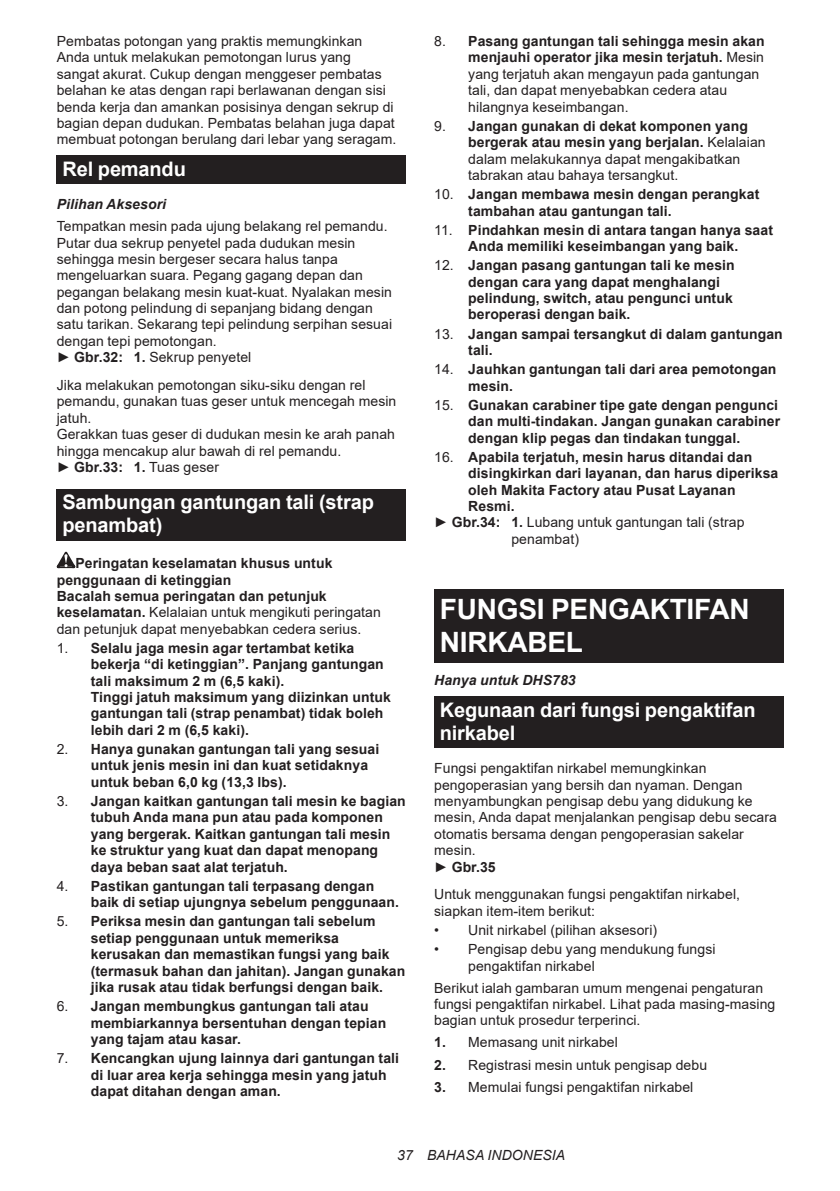
<style>
.page{position:relative;width:840px;height:1191px;background:#fff}
.page>*{position:absolute;margin:0;border:0;box-sizing:border-box;transform-origin:0 0}
.t1{font:700 28px/32.8px "Arial";letter-spacing:-.01em;color:#fff}
.t2{font:700 20px/23.4px "Arial";letter-spacing:-.01em;color:#fff}
.t3{font:14px/16.4px "Arial";letter-spacing:.005em;color:#231f20}
.t4{font:700 14px/16.4px "Arial";letter-spacing:.005em;color:#231f20}
.t5{font:italic 700 14px "Arial";letter-spacing:.005em;color:#231f20}
.t6{font:italic 14px "Arial";letter-spacing:.005em;color:#231f20}
.s1{font-weight:700}
.s2{font-weight:400}
</style>
<div class="page">
<div style="left:57px;top:156px;width:348px;height:28px;background:#231f20"></div>
<div style="left:57px;top:489px;width:348px;height:52px;background:#231f20"></div>
<svg style="left:57px;top:552px;width:18px;height:16px"></svg>
<div style="left:434px;top:589px;width:348px;height:74px;background:#231f20"></div>
<div style="left:434px;top:696px;width:348px;height:52px;background:#231f20"></div>
<p class="t3" style="left:57px;top:33px;width:341px">Pembatas potongan yang praktis memungkinkan Anda untuk melakukan pemotongan lurus yang sangat akurat. Cukup dengan menggeser pembatas belahan ke atas dengan rapi berlawanan dengan sisi benda kerja dan amankan posisinya dengan sekrup di bagian depan dudukan. Pembatas belahan juga dapat membuat potongan berulang dari lebar yang seragam.</p>
<h2 class="t2" style="left:62px;top:157px;width:125px">Rel pemandu</h2>
<p class="t5" style="left:57px;top:195px;width:111px">Pilihan Aksesori</p>
<p class="t3" style="left:57px;top:218px;width:337px">Tempatkan mesin pada ujung belakang rel pemandu.<br>Putar dua sekrup penyetel pada dudukan mesin sehingga mesin bergeser secara halus tanpa mengeluarkan suara. Pegang gagang depan dan pegangan belakang mesin kuat-kuat. Nyalakan mesin dan potong pelindung di sepanjang bidang dengan satu tarikan. Sekarang tepi pelindung serpihan sesuai dengan tepi pemotongan.<br>► <span class="s1">Gbr.32: 1.</span> Sekrup penyetel</p>
<p class="t3" style="left:57px;top:377px;width:341px">Jika melakukan pemotongan siku-siku dengan rel pemandu, gunakan tuas geser untuk mencegah mesin jatuh.<br>Gerakkan tuas geser di dudukan mesin ke arah panah hingga mencakup alur bawah di rel pemandu.<br>► <span class="s1">Gbr.33: 1.</span> Tuas geser</p>
<h2 class="t2" style="left:62px;top:490px;width:313px">Sambungan gantungan tali (strap penambat)</h2>
<p class="t4" style="left:57px;top:555px;width:325px;text-indent:19px">Peringatan keselamatan khusus untuk penggunaan di ketinggian<br>Bacalah semua peringatan dan petunjuk keselamatan. <span class="s2">Kelalaian untuk mengikuti peringatan dan petunjuk dapat menyebabkan cedera serius.</span></p>
<p class="t4" style="left:91px;top:640px;width:301px;text-indent:-34px"><span class="s2">1.</span> Selalu jaga mesin agar tertambat ketika bekerja “di ketinggian”. Panjang gantungan tali maksimum 2 m (6,5 kaki).<br>Tinggi jatuh maksimum yang diizinkan untuk gantungan tali (strap penambat) tidak boleh lebih dari 2 m (6,5 kaki).</p>
<p class="t4" style="left:91px;top:741px;width:290px;text-indent:-34px"><span class="s2">2.</span> Hanya gunakan gantungan tali yang sesuai untuk jenis mesin ini dan kuat setidaknya untuk beban 6,0 kg (13,3 lbs).</p>
<p class="t4" style="left:91px;top:793px;width:316px;text-indent:-34px"><span class="s2">3.</span> Jangan kaitkan gantungan tali mesin ke bagian tubuh Anda mana pun atau pada komponen yang bergerak. Kaitkan gantungan tali mesin ke struktur yang kuat dan dapat menopang daya beban saat alat terjatuh.</p>
<p class="t4" style="left:91px;top:877px;width:309px;text-indent:-34px"><span class="s2">4.</span> Pastikan gantungan tali terpasang dengan baik di setiap ujungnya sebelum penggunaan.</p>
<p class="t4" style="left:91px;top:913px;width:316px;text-indent:-34px"><span class="s2">5.</span> Periksa mesin dan gantungan tali sebelum setiap penggunaan untuk memeriksa kerusakan dan memastikan fungsi yang baik (termasuk bahan dan jahitan). Jangan gunakan jika rusak atau tidak berfungsi dengan baik.</p>
<p class="t4" style="left:91px;top:998px;width:297px;text-indent:-34px"><span class="s2">6.</span> Jangan membungkus gantungan tali atau membiarkannya bersentuhan dengan tepian yang tajam atau kasar.</p>
<p class="t4" style="left:91px;top:1050px;width:309px;text-indent:-34px"><span class="s2">7.</span> Kencangkan ujung lainnya dari gantungan tali di luar area kerja sehingga mesin yang jatuh dapat ditahan dengan aman.</p>
<p class="t3" style="left:468px;top:33px;width:298px;text-indent:-34px">8. <span class="s1">Pasang gantungan tali sehingga mesin akan menjauhi operator jika mesin terjatuh.</span> Mesin yang terjatuh akan mengayun pada gantungan tali, dan dapat menyebabkan cedera atau hilangnya keseimbangan.</p>
<p class="t3" style="left:468px;top:118px;width:299px;text-indent:-34px">9. <span class="s1">Jangan gunakan di dekat komponen yang bergerak atau mesin yang berjalan.</span> Kelalaian dalam melakukannya dapat mengakibatkan tabrakan atau bahaya tersangkut.</p>
<p class="t4" style="left:468px;top:186px;width:292px;text-indent:-34px"><span class="s2">10.</span> Jangan membawa mesin dengan perangkat tambahan atau gantungan tali.</p>
<p class="t4" style="left:434px;top:222px;width:340px;text-align:center"><span class="s2">11.</span> Pindahkan mesin di antara tangan hanya saat<br>Anda memiliki keseimbangan yang baik.</p>
<p class="t4" style="left:468px;top:257px;width:268px;text-indent:-34px"><span class="s2">12.</span> Jangan pasang gantungan tali ke mesin dengan cara yang dapat menghalangi pelindung, switch, atau pengunci untuk beroperasi dengan baik.</p>
<p class="t4" style="left:468px;top:326px;width:316px;text-indent:-34px"><span class="s2">13.</span> Jangan sampai tersangkut di dalam gantungan tali.</p>
<p class="t4" style="left:468px;top:361px;width:309px;text-indent:-34px"><span class="s2">14.</span> Jauhkan gantungan tali dari area pemotongan mesin.</p>
<p class="t4" style="left:468px;top:397px;width:313px;text-indent:-34px"><span class="s2">15.</span> Gunakan carabiner tipe gate dengan pengunci dan multi-tindakan. Jangan gunakan carabiner dengan klip pegas dan tindakan tunggal.</p>
<p class="t4" style="left:434px;top:449px;width:319px"><span class="s2">16.</span> Apabila terjatuh, mesin harus ditandai dan</p>
<p class="t4" style="left:468px;top:465px;width:311px">disingkirkan dari layanan, dan harus diperiksa</p>
<p class="t4" style="left:468px;top:482px;width:269px">oleh Makita Factory atau Pusat Layanan</p>
<p class="t4" style="left:468px;top:498px;width:48px">Resmi.</p>
<p class="t3" style="left:434px;top:514px;width:311px">► <span class="s1">Gbr.34: 1.</span> Lubang untuk gantungan tali (strap</p>
<p class="t3" style="left:511px;top:530px;width:69px">penambat)</p>
<h1 class="t1" style="left:439px;top:593px;width:311px">FUNGSI PENGAKTIFAN<br>NIRKABEL</h1>
<p class="t5" style="left:434px;top:671px;width:143px">Hanya untuk DHS783</p>
<h2 class="t2" style="left:439px;top:698px;width:317px">Kegunaan dari fungsi pengaktifan nirkabel</h2>
<p class="t3" style="left:434px;top:760px;width:344px">Fungsi pengaktifan nirkabel memungkinkan pengoperasian yang bersih dan nyaman. Dengan menyambungkan pengisap debu yang didukung ke mesin, Anda dapat menjalankan pengisap debu secara otomatis bersama dengan pengoperasian sakelar mesin.<br>► <span class="s1">Gbr.35</span></p>
<p class="t3" style="left:434px;top:886px;width:307px">Untuk menggunakan fungsi pengaktifan nirkabel, siapkan item-item berikut:</p>
<p class="t3" style="left:434px;top:921px;width:224px">• Unit nirkabel (pilihan aksesori)</p>
<p class="t3" style="left:468px;top:941px;width:249px;text-indent:-34px">• Pengisap debu yang mendukung fungsi pengaktifan nirkabel</p>
<p class="t3" style="left:434px;top:979px;width:342px">Berikut ialah gambaran umum mengenai pengaturan fungsi pengaktifan nirkabel. Lihat pada masing-masing bagian untuk prosedur terperinci.</p>
<p class="t3" style="left:434px;top:1034px;width:185px"><span class="s1">1.</span> Memasang unit nirkabel</p>
<p class="t3" style="left:434px;top:1056px;width:274px"><span class="s1">2.</span> Registrasi mesin untuk pengisap debu</p>
<p class="t3" style="left:434px;top:1078px;width:260px"><span class="s1">3.</span> Memulai fungsi pengaktifan nirkabel</p>
<p class="t6" style="left:397px;top:1146px;width:169px">37 BAHASA INDONESIA</p>
</div>
